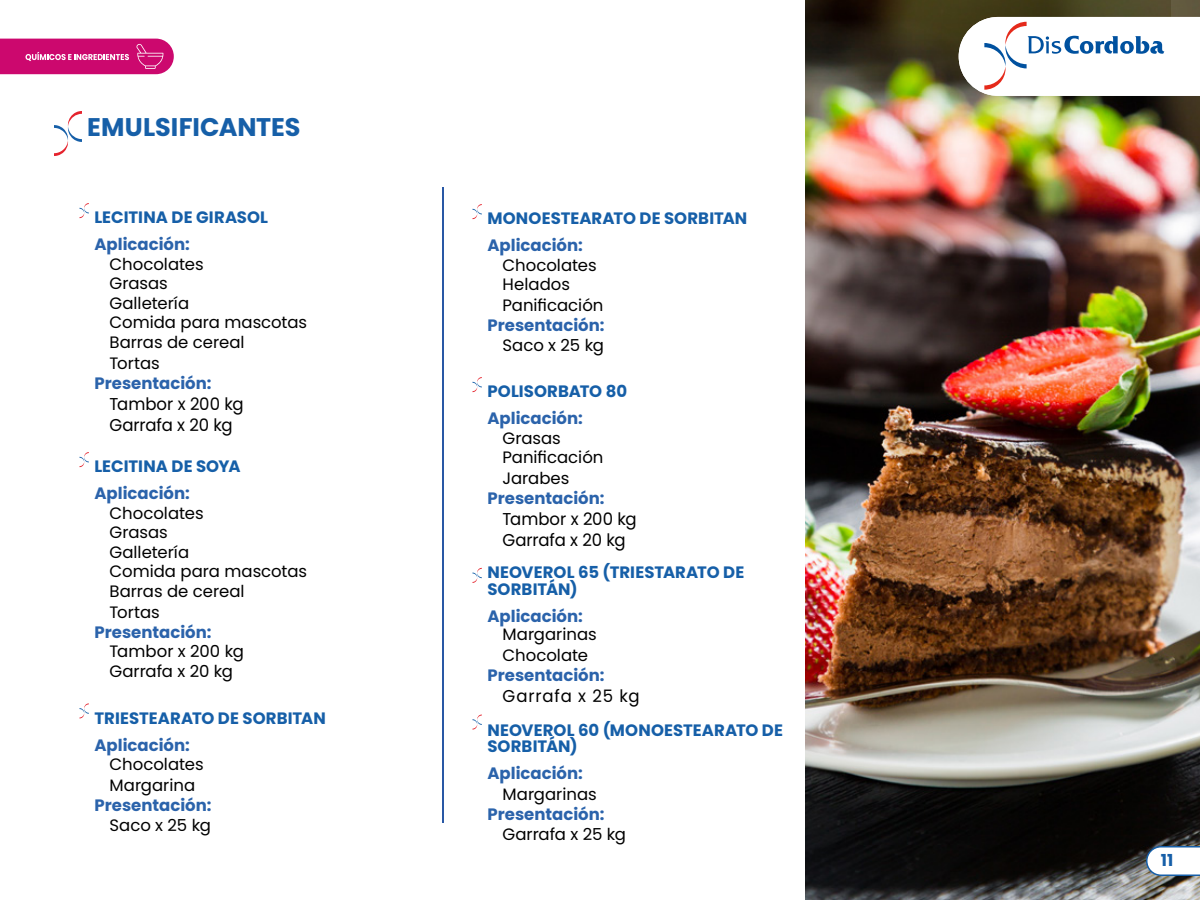
<style>
.page{position:relative;width:1200px;height:900px;background:#fff}
.page>*{position:absolute;margin:0;border:0;box-sizing:border-box;transform-origin:0 0}
.t1{font:700 25.5px "Poppins";color:#165fa8}
.t2{font:17.1px/21px "Poppins";color:#000;scale:.96 1}
.t3{font:17.1px "Poppins";letter-spacing:.05em;color:#000;scale:.96 1}
.t4{font:16.5px/19.5px "Poppins";color:#000}
.t5{font:700 16.5px "Poppins";color:#2b63ab}
.t6{font:700 16.5px/16.5px "Poppins";color:#165fa8}
</style>
<div class="page">
<img style="left:806px;top:0;width:394px;height:900px">
<div style="left:1171px;top:0;width:29px;height:16px;background:#625a3f"></div>
<hr style="left:442px;top:187px;width:2px;height:636px;background:#2958a5">
<svg style="left:80px;top:203px;width:9px;height:15px"></svg>
<svg style="left:80px;top:452px;width:9px;height:15px"></svg>
<svg style="left:80px;top:703px;width:9px;height:15px"></svg>
<svg style="left:473px;top:204px;width:9px;height:15px"></svg>
<svg style="left:473px;top:377px;width:9px;height:15px"></svg>
<svg style="left:473px;top:568px;width:9px;height:15px"></svg>
<svg style="left:473px;top:715px;width:9px;height:15px"></svg>
<svg style="left:54px;top:111px;width:28px;height:45px"></svg>
<svg style="left:959px;top:17px;width:241px;height:79px"></svg>
<svg style="left:1146px;top:846px;width:54px;height:30px"></svg>
<svg style="left:0;top:39px;width:174px;height:35px;background:#d01f7b"></svg>
<h1 class="t1" style="left:87px;top:112px;width:215px">EMULSIFICANTES</h1>
<p class="t6" style="left:94px;top:209px;width:175px">LECITINA DE GIRASOL</p>
<p class="t5" style="left:94px;top:235px;width:97px">Aplicación:</p>
<p class="t4" style="left:109px;top:254px;width:199px">Chocolates<br>Grasas<br>Galletería<br>Comida para mascotas<br>Barras de cereal</p>
<p class="t4" style="left:109px;top:354px;width:52px">Tortas</p>
<p class="t5" style="left:94px;top:373px;width:119px">Presentación:</p>
<p class="t2" style="left:110px;top:393px;width:141px">Tambor x 200 kg<br>Garrafa x 20 kg</p>
<p class="t6" style="left:94px;top:458px;width:148px">LECITINA DE SOYA</p>
<p class="t5" style="left:94px;top:484px;width:97px">Aplicación:</p>
<p class="t4" style="left:109px;top:503px;width:199px">Chocolates<br>Grasas<br>Galletería<br>Comida para mascotas<br>Barras de cereal</p>
<p class="t4" style="left:109px;top:603px;width:52px">Tortas</p>
<p class="t5" style="left:94px;top:622px;width:119px">Presentación:</p>
<p class="t4" style="left:109px;top:642px;width:136px">Tambor x 200 kg<br>Garrafa x 20 kg</p>
<p class="t6" style="left:94px;top:710px;width:233px">TRIESTEARATO DE SORBITAN</p>
<p class="t5" style="left:94px;top:735px;width:97px">Aplicación:</p>
<p class="t4" style="left:109px;top:754px;width:96px;line-height:21px">Chocolates<br>Margarina</p>
<p class="t5" style="left:94px;top:796px;width:119px">Presentación:</p>
<p class="t4" style="left:109px;top:815px;width:103px">Saco x 25 kg</p>
<p class="t6" style="left:487px;top:211px;width:261px">MONOESTEARATO DE SORBITAN</p>
<p class="t5" style="left:487px;top:236px;width:97px">Aplicación:</p>
<p class="t4" style="left:502px;top:256px;width:96px">Chocolates<br>Helados</p>
<p class="t4" style="left:502px;top:296px;width:103px">Panificación</p>
<p class="t5" style="left:487px;top:316px;width:119px">Presentación:</p>
<p class="t4" style="left:502px;top:335px;width:103px">Saco x 25 kg</p>
<p class="t6" style="left:487px;top:384px;width:141px">POLISORBATO 80</p>
<p class="t5" style="left:487px;top:409px;width:97px">Aplicación:</p>
<p class="t4" style="left:502px;top:429px;width:103px">Grasas<br>Panificación</p>
<p class="t4" style="left:502px;top:469px;width:68px">Jarabes</p>
<p class="t5" style="left:487px;top:489px;width:119px">Presentación:</p>
<p class="t2" style="left:502px;top:509px;width:141px">Tambor x 200 kg<br>Garrafa x 20 kg</p>
<p class="t6" style="left:488px;top:564px;width:258px">NEOVEROL 65 (TRIESTARATO DE<br>SORBITÁN)</p>
<p class="t5" style="left:488px;top:606px;width:97px">Aplicación:</p>
<p class="t4" style="left:502px;top:624px;width:96px;line-height:21px">Margarinas<br>Chocolate</p>
<p class="t5" style="left:488px;top:665px;width:119px">Presentación:</p>
<p class="t3" style="left:502px;top:686px;width:144px">Garrafa x 25 kg</p>
<p class="t6" style="left:488px;top:722px;width:297px">NEOVEROL 60 (MONOESTEARATO DE<br>SORBITÁN)</p>
<p class="t5" style="left:488px;top:764px;width:97px">Aplicación:</p>
<p class="t4" style="left:502px;top:785px;width:96px">Margarinas</p>
<p class="t5" style="left:488px;top:805px;width:119px">Presentación:</p>
<p class="t4" style="left:502px;top:824px;width:125px">Garrafa x 25 kg</p>
<p class="t6" style="left:1161px;top:852px;width:14px">11</p>
</div>
